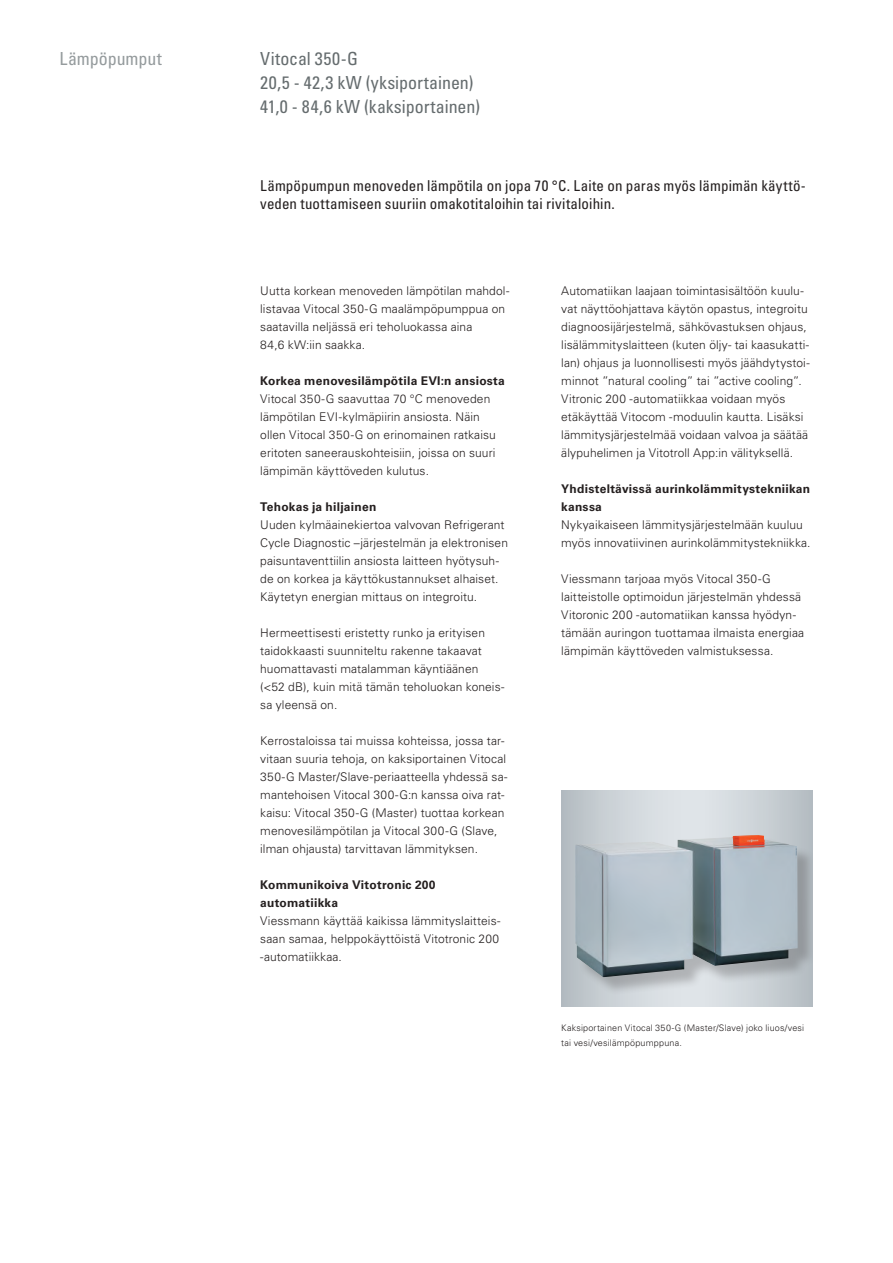
<style>
.page{position:relative;width:893px;height:1263px;background:#fff}
.page>*{position:absolute;margin:0;border:0;box-sizing:border-box;transform-origin:0 0}
.t1{font:condensed 18px/24px "Univers LTCYR 57";color:#656c6e}
.t2{font:condensed 18px "Univers LTCYR 57";letter-spacing:-.005em;color:#959b9d}
.t3{font:condensed 15px/18px "Univers LTCYR 57";letter-spacing:.01em;color:#241f1f}
.t4{font:300 12px/18px "Univers LTCYR 45";letter-spacing:.01em;color:#241f1f}
.t5{font:700 12px/18px "Univers LTCYR 65";letter-spacing:.02em;color:#241f1f}
.t6{font:300 9px/15px "Univers LTCYR 45";letter-spacing:.02em;color:#241f1f}
</style>
<div class="page">
<svg style="left:562px;top:791px;width:250px;height:216px;background:#cad0d5"></svg>
<div style="left:577px;top:837px;width:235px;height:158px;background:#241f1f;opacity:.25"></div>
<img style="left:575px;top:835px;width:223px;height:142px">
<h1 class="t2" style="left:60px;top:48px;width:104px">Lämpöpumput</h1>
<h1 class="t1" style="left:260px;top:47px;width:221px">Vitocal 350-G<br>20,5 - 42,3 kW (yksiportainen)<br>41,0 - 84,6 kW (kaksiportainen)</h1>
<p class="t3" style="left:260px;top:176px;width:547px">Lämpöpumpun menoveden lämpötila on jopa 70 °C. Laite on paras myös lämpimän käyttö&shy;veden tuottamiseen suuriin omakotitaloihin tai rivitaloihin.</p>
<p class="t4" style="left:260px;top:282px;width:251px">Uutta korkean menoveden lämpötilan mahdol&shy;listavaa Vitocal 350-G maalämpöpumppua on saatavilla neljässä eri teholuokassa aina<br>84,6 kW:iin saakka.</p>
<p class="t5" style="left:260px;top:371px;width:246px">Korkea menovesilämpötila EVI:n ansiosta</p>
<p class="t4" style="left:260px;top:390px;width:237px">Vitocal 350-G saavuttaa 70 °C menoveden lämpötilan EVI-kylmäpiirin ansiosta. Näin ollen Vitocal 350-G on erinomainen ratkaisu eritoten saneerauskohteisiin, joissa on suuri lämpimän käyttöveden kulutus.</p>
<p class="t5" style="left:260px;top:497px;width:118px">Tehokas ja hiljainen</p>
<p class="t4" style="left:260px;top:516px;width:249px">Uuden kylmäainekiertoa valvovan Refrigerant Cycle Diagnostic –järjestelmän ja elektronisen paisuntaventtiilin ansiosta laitteen hyötysuh&shy;de on korkea ja käyttökustannukset alhaiset.<br>Käytetyn energian mittaus on integroitu.</p>
<p class="t4" style="left:260px;top:624px;width:246px">Hermeettisesti eristetty runko ja erityisen taidokkaasti suunniteltu rakenne takaavat huomattavasti matalamman käyntiäänen (&lt;52 dB), kuin mitä tämän teholuokan koneis&shy;sa yleensä on.</p>
<p class="t4" style="left:260px;top:732px;width:249px">Kerrostaloissa tai muissa kohteissa, jossa tar&shy;vitaan suuria tehoja, on kaksiportainen Vitocal 350-G Master/Slave-periaatteella yhdessä sa&shy;mantehoisen Vitocal 300-G:n kanssa oiva rat&shy;kaisu: Vitocal 350-G (Master) tuottaa korkean menovesilämpötilan ja Vitocal 300-G (Slave, ilman ohjausta) tarvittavan lämmityksen.</p>
<p class="t5" style="left:260px;top:875px;width:177px">Kommunikoiva Vitotronic 200 automatiikka</p>
<p class="t4" style="left:260px;top:912px;width:242px;text-align:justify">Viessmann käyttää kaikissa lämmityslaitteis&shy;saan samaa, helppokäyttöistä Vitotronic 200 -automatiikkaa.</p>
<p class="t4" style="left:561px;top:282px;width:250px">Automatiikan laajaan toimintasisältöön kuulu&shy;vat näyttöohjattava käytön opastus, integroitu diagnoosijärjestelmä, sähkövastuksen ohjaus, lisälämmityslaitteen (kuten öljy- tai kaasukatti&shy;lan) ohjaus ja luonnollisesti myös jäähdytystoi&shy;minnot ”natural cooling” tai ”active cooling”.<br>Vitronic 200 -automatiikkaa voidaan myös etäkäyttää Vitocom -moduulin kautta. Lisäksi lämmitysjärjestelmää voidaan valvoa ja säätää älypuhelimen ja Vitotroll App:in välityksellä.</p>
<p class="t5" style="left:561px;top:479px;width:250px">Yhdisteltävissä aurinkolämmitystekniikan kanssa</p>
<p class="t4" style="left:561px;top:516px;width:251px">Nykyaikaiseen lämmitysjärjestelmään kuuluu myös innovatiivinen aurinkolämmitystekniikka.</p>
<p class="t4" style="left:561px;top:570px;width:244px">Viessmann tarjoaa myös Vitocal 350-G laitteistolle optimoidun järjestelmän yhdessä Vitoronic 200 -automatiikan kanssa hyödyn&shy;tämään auringon tuottamaa ilmaista energiaa lämpimän käyttöveden valmistuksessa.</p>
<p class="t6" style="left:561px;top:1020px;width:244px">Kaksiportainen Vitocal 350-G (Master/Slave) joko liuos/vesi tai vesi/vesilämpöpumppuna.</p>
</div>
